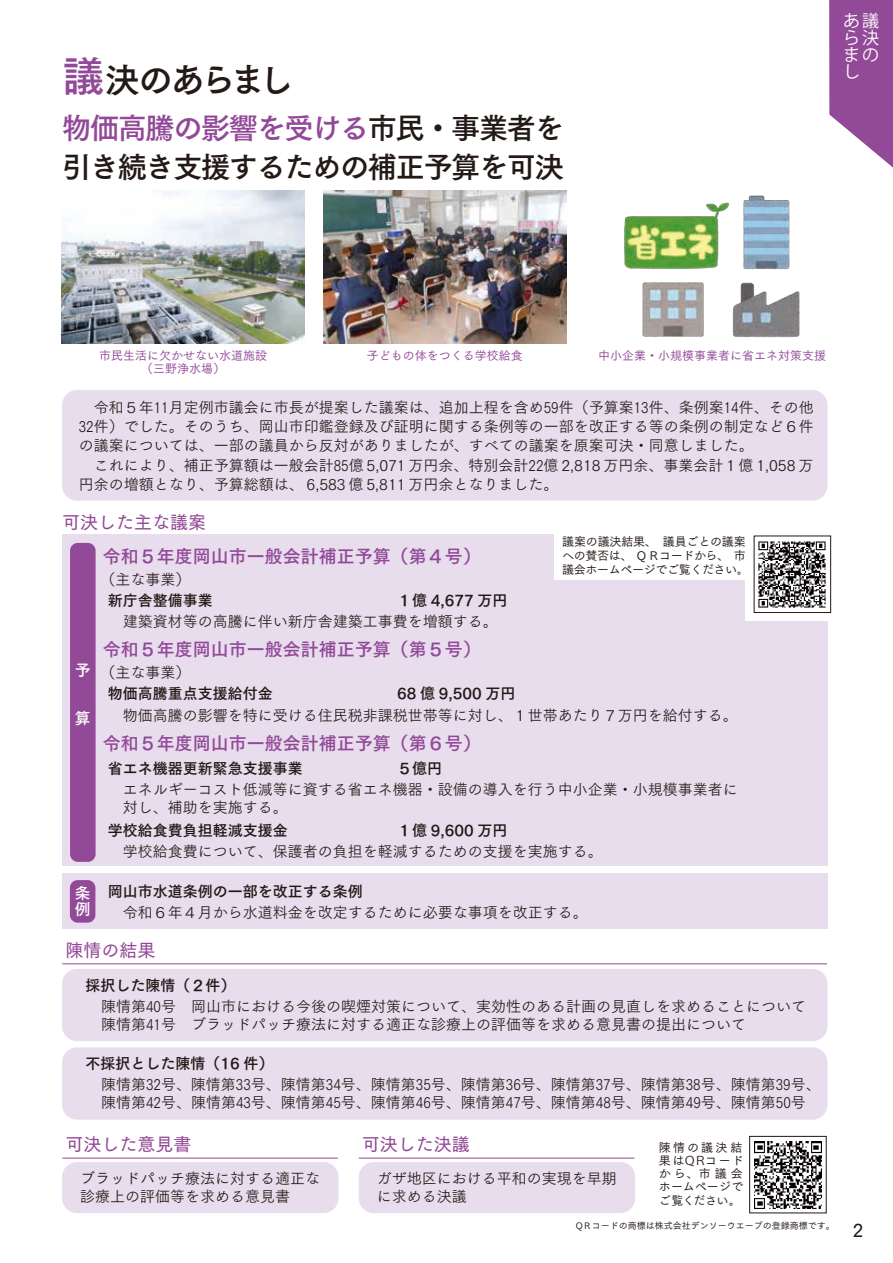
<style>
.page{position:relative;width:893px;height:1263px;background:#fff}
.page>*{position:absolute;margin:0;border:0;box-sizing:border-box;transform-origin:0 0}
.t1{font:34.5px "Tsuku Go Pro B";letter-spacing:-.11em;color:#231916}
.t2{font:29.25px/39px "Tsuku Go Pro B";letter-spacing:-.05em;color:#231916}
.t3{font:18px "Tsuku Go Pro B";color:#924998}
.t4{font:18px "Tsuku Go Pro D";color:#924998}
.t5{font:18px "Tsuku Go Pro D";color:#231916}
.t6{font:16.95px/17px "Koz Go Pro";color:#fff;text-align:justify}
.t7{font:15.75px/15.8px "Tsuku Go Pro B";color:#fff}
.t8{font:15px/18px "Tsuku Go Pro R";color:#231916}
.t9{font:15px "Tsuku Go Pro B";color:#231916}
.t10{font:12px/13.4px "Tsuku Go Pro M";letter-spacing:-.015em;color:#231916;text-align:justify}
.t11{font:12px/13.4px "Tsuku Go Pro M";color:#924998;text-align:center}
.t12{font:9px "Tsuku Go Pro M";color:#231916}
.s1{font-size:42px;color:#924998}
.s2{color:#924998}
.s3{font-family:"Koz Go Pr 6 N"}
</style>
<div class="page">
<svg style="left:829px;top:0;width:64px;height:168px"></svg>
<div style="left:62px;top:390px;width:765px;height:111px;background:#e8dded;border-radius:15px"></div>
<div style="left:62px;top:534px;width:766px;height:332px;background:#e8dded"></div>
<div style="left:62px;top:874px;width:765px;height:55px;background:#e8dded"></div>
<div style="left:62px;top:1047px;width:765px;height:73px;background:#e8dded;border-radius:15px"></div>
<div style="left:62px;top:1162px;width:276px;height:51px;background:#e8dded;border-radius:15px"></div>
<div style="left:359px;top:1162px;width:276px;height:51px;background:#e8dded;border-radius:15px"></div>
<div style="left:62px;top:969px;width:765px;height:72px;background:#e8dded;border-radius:15px"></div>
<div style="left:554px;top:526px;width:277px;height:54px;background:#fff"></div>
<div style="left:745px;top:526px;width:86px;height:95px;background:#fff"></div>
<div style="left:70px;top:543px;width:26px;height:319px;background:#924998;border-radius:8px"></div>
<div style="left:70px;top:880px;width:25px;height:43px;background:#924998;border-radius:8px"></div>
<img style="left:758px;top:541px;width:68px;height:67px">
<div style="left:754px;top:535px;width:77px;height:78px;border:1px solid #231916"></div>
<img style="left:754px;top:1141px;width:67px;height:67px">
<div style="left:749px;top:1136px;width:78px;height:77px;border:1px solid #231916"></div>
<hr style="left:62px;top:963px;width:765px;height:1px;background:#924998">
<hr style="left:62px;top:1158px;width:276px;height:1px;background:#924998">
<hr style="left:359px;top:1158px;width:275px;height:1px;background:#924998">
<img style="left:62px;top:190px;width:242px;height:153px">
<img style="left:324px;top:190px;width:242px;height:153px">
<img style="left:732px;top:195px;width:68px;height:143px">
<img style="left:642px;top:291px;width:62px;height:46px">
<img style="left:624px;top:202px;width:106px;height:89px">
<h1 class="t1" style="left:63px;top:50px;width:233px"><span class="s1">議</span>決のあらまし</h1>
<h2 class="t2" style="left:62px;top:106px;width:503px"><span class="s2">物価高騰の影響を受ける</span>市民・事業者を引き続き支援するための補正予算を可決</h2>
<p class="t6" style="left:843px;top:13px;width:37px">あ議ら決まのし</p>
<p class="t11" style="left:367px;top:348px;width:158px">子どもの体をつくる学校給食</p>
<p class="t11" style="left:99px;top:348px;width:169px">市民生活に欠かせない水道施設（三野浄水場(</p>
<p class="t11" style="left:598px;top:348px;width:229px">中小企業・小規模事業者に省エネ対策支援</p>
<p class="t8" style="left:79px;top:396px;width:736px;line-height:19.2px">　令和５年11月定例市議会に市長が提案した議案は、追加上程を含め59件（予算案13件、条例案14件、その他32件）でした。そのうち、岡山市印鑑登録及び証明に関する条例等の一部を改正する等の条例の制定など６件の議案については、一部の議員から反対がありましたが、すべての議案を原案可決・同意しました。<br>　これにより、補正予算額は一般会計85億 5,071 万円余、特別会計22億 2,818 万円余、事業会計１億 1,058 万円余の増額となり、予算総額は、 6,583 億 5,811 万円余となりました。</p>
<p class="t4" style="left:62px;top:507px;width:146px">可決した主な議案</p>
<p class="t3" style="left:103px;top:541px;width:379px">令和５年度岡山市一般会計補正予算（第４号(</p>
<p class="t8" style="left:100px;top:569px;width:91px">（主な事業(</p>
<p class="t9" style="left:108px;top:587px;width:106px">新庁舎整備事業</p>
<p class="t8" style="left:108px;top:611px;width:391px">　建築資材等の高騰に伴い新庁舎建築工事費を増額する。</p>
<p class="t9" style="left:397px;top:587px;width:112px">１億 4,677 万円</p>
<p class="t3" style="left:103px;top:634px;width:380px">令和５年度岡山市一般会計補正予算（第５号(</p>
<p class="t10" style="left:562px;top:533px;width:185px;line-height:13.8px;text-align:left">議案の議決結果、<br>への賛否は、 Q Rコードから、市議会ホームページでご覧ください。</p>
<p class="t10" style="left:663px;top:533px;width:84px">議員ごとの議案</p>
<p class="t7" style="left:75px;top:661px;width:17px">予</p>
<p class="t7" style="left:75px;top:708px;width:16px">算</p>
<p class="t7" style="left:75px;top:884px;width:17px">条例</p>
<p class="t8" style="left:100px;top:662px;width:91px">（主な事業(</p>
<p class="t9" style="left:108px;top:681px;width:166px">物価高騰重点支援給付金</p>
<p class="t8" style="left:108px;top:704px;width:631px">　物価高騰の影響を特に受ける住民税非課税世帯等に対し、１世帯あたり７万円を給付する。</p>
<p class="t9" style="left:397px;top:681px;width:120px">68 億 9,500 万円</p>
<p class="t3" style="left:103px;top:727px;width:380px">令和５年度岡山市一般会計補正予算（第６号(</p>
<p class="t9" style="left:108px;top:755px;width:196px">省エネ機器更新緊急支援事業</p>
<p class="t8" style="left:108px;top:779px;width:631px">　エネルギーコスト低減等に資する省エネ機器・設備の導入を行う中小企業・小規模事業者に　対し、補助を実施する。</p>
<p class="t9" style="left:397px;top:817px;width:112px">１億 9,600 万円</p>
<p class="t9" style="left:397px;top:755px;width:46px">５億円</p>
<p class="t9" style="left:108px;top:817px;width:181px">学校給食費負担軽減支援金</p>
<p class="t8" style="left:108px;top:841px;width:496px">　学校給食費について、保護者の負担を軽減するための支援を実施する。</p>
<p class="t9" style="left:108px;top:878px;width:256px">岡山市水道条例の一部を改正する条例</p>
<p class="t8" style="left:108px;top:902px;width:482px">　令和６年４月から水道料金を改定するために必要な事項を改正する。</p>
<p class="t4" style="left:65px;top:935px;width:91px">陳情の結果</p>
<p class="t9" style="left:86px;top:972px;width:151px">採択した陳情（２件(</p>
<p class="t8" style="left:101px;top:996px;width:706px">陳情第40号　岡山市における今後の喫煙対策について、実効性のある計画の見直しを求めることについて陳情第41号　ブラッドパッチ療法に対する適正な診療上の評価等を求める意見書の提出について</p>
<p class="t9" style="left:86px;top:1050px;width:190px">不採択とした陳情（16 件(</p>
<p class="t8" style="left:101px;top:1074px;width:721px">陳情第32号、陳情第33号、陳情第34号、陳情第35号、陳情第36号、陳情第37号、陳情第38号、陳情第39号、陳情第42号、陳情第43号、陳情第45号、陳情第46号、陳情第47号、陳情第48号、陳情第49号、陳情第50号</p>
<p class="t4" style="left:65px;top:1129px;width:127px">可決した意見書</p>
<p class="t8" style="left:80px;top:1168px;width:241px">ブラッドパッチ療法に対する適正な診療上の評価等を求める意見書</p>
<p class="t4" style="left:362px;top:1129px;width:109px">可決した決議</p>
<p class="t8" style="left:377px;top:1168px;width:241px">ガザ地区における平和の実現を早期に求める決議</p>
<p class="t10" style="left:659px;top:1139px;width:86px">陳情の議決結果は<span class="s3">ＱＲ</span>コードから、市議会ホームページでご覧ください。</p>
<p class="t12" style="left:576px;top:1218px;width:261px">QＲコードの商標は株式会社デンソーウエーブの登録商標です。</p>
<p class="t5" style="left:853px;top:1216px;width:12px">2</p>
</div>
